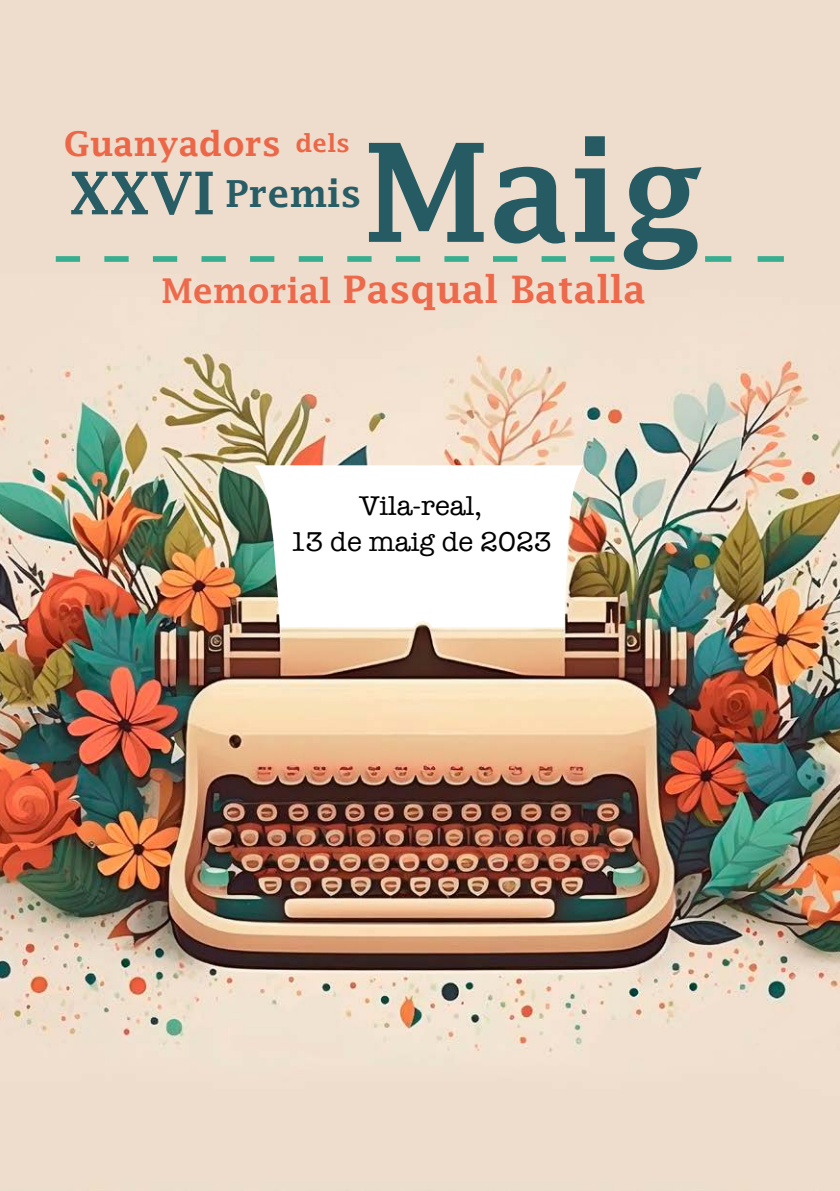
<style>
.page{position:relative;width:840px;height:1191px;background:#fff}
.page>*{position:absolute;margin:0;border:0;box-sizing:border-box;transform-origin:0 0}
.t1{font:600 137px "Lucida Fax";color:#275b64}
.t2{font:600 59px "Lucida Fax";color:#285d66}
.t3{font:600 38px "Lucida Fax";color:#ed694b}
.t4{font:600 37.4px "Lucida Fax";color:#285d66}
.t5{font:600 34.2px "Lucida Fax";color:#ec6748}
.t6{font:28px/36px "American Typewriter";color:#000;text-align:center}
.s1{font-size:24.8px}
.s2{font-size:34.2px}
</style>
<div class="page">
<img style="left:0;top:0;width:839px;height:1191px">
<svg style="left:254px;top:465px;width:329px;height:162px"></svg>
<div style="left:298px;top:256px;width:25px;height:6px;background:#39ad8f"></div>
<div style="left:347px;top:256px;width:24px;height:6px;background:#39ad8f"></div>
<div style="left:395px;top:256px;width:25px;height:6px;background:#39ad8f"></div>
<div style="left:444px;top:256px;width:24px;height:6px;background:#39ad8f"></div>
<div style="left:492px;top:256px;width:25px;height:6px;background:#39ad8f"></div>
<div style="left:541px;top:256px;width:24px;height:6px;background:#39ad8f"></div>
<div style="left:590px;top:256px;width:24px;height:6px;background:#39ad8f"></div>
<div style="left:56px;top:256px;width:24px;height:6px;background:#39ad8f"></div>
<div style="left:104px;top:256px;width:25px;height:6px;background:#39ad8f"></div>
<div style="left:153px;top:256px;width:24px;height:6px;background:#39ad8f"></div>
<div style="left:201px;top:256px;width:25px;height:6px;background:#39ad8f"></div>
<div style="left:250px;top:256px;width:24px;height:6px;background:#39ad8f"></div>
<div style="left:704px;top:256px;width:27px;height:6px;background:#39ad8f"></div>
<div style="left:757px;top:256px;width:26px;height:6px;background:#39ad8f"></div>
<p class="t5" style="left:64px;top:124px;width:287px">Guanyadors <span class="s1">dels</span></p>
<h2 class="t2" style="left:70px;top:159px;width:147px">XXVI</h2>
<h3 class="t4" style="left:225px;top:172px;width:137px">Premis</h3>
<h1 class="t1" style="left:363px;top:115px;width:343px">Maig</h1>
<h3 class="t3" style="left:161px;top:267px;width:485px"><span class="s2">Memorial</span> Pasqual Batalla</h3>
<p class="t6" style="left:289px;top:487px;width:264px">Vila-real,<br>13 de maig de 2023</p>
</div>
